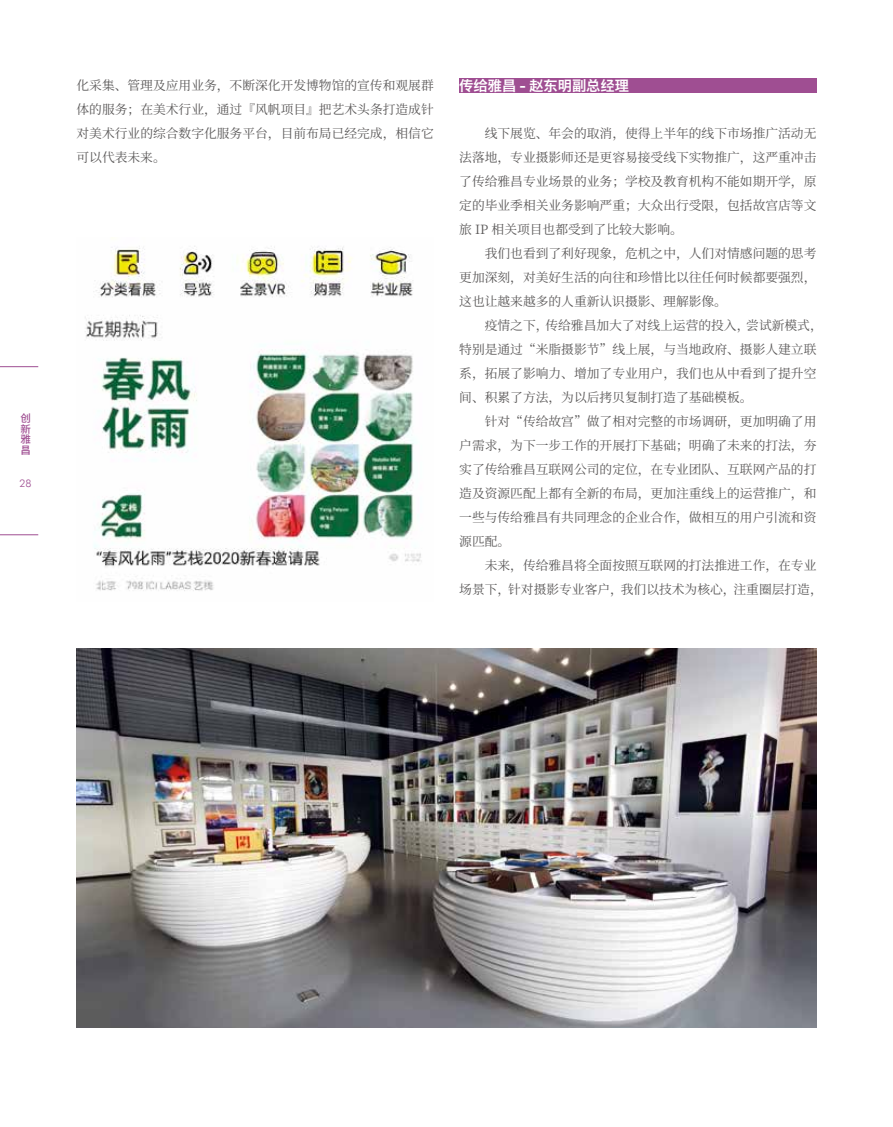
<style>
.page{position:relative;width:893px;height:1127px;background:#fff}
.page>*{position:absolute;margin:0;border:0;box-sizing:border-box;transform-origin:0 0}
.t1{font:14.25px "Hiragino Sans GB W6";color:#fff}
.t2{font:12.75px/24px "Source Han Serif CN";color:#595757;text-align:justify}
.t3{font:500 10.5px/10.5px "Source Han Sans CN";color:#9f4e92;text-align:justify}
.t4{font:300 10.5px "Futuri SW";color:#9f4e92}
</style>
<div class="page">
<hr style="left:0;top:366px;width:38px;height:1px;background:#9f4e92">
<hr style="left:0;top:534px;width:38px;height:1px;background:#9f4e92">
<div style="left:459px;top:79px;width:357px;height:14px;background:#9f4e92"></div>
<img style="left:85px;top:246px;width:337px;height:345px">
<img style="left:77px;top:648px;width:739px;height:380px">
<p class="t3" style="left:20px;top:413px;width:12px">创新雅昌</p>
<p class="t4" style="left:20px;top:477px;width:14px">28</p>
<p class="t2" style="left:77px;top:73px;width:359px">化采集、管理及应用业务，不断深化开发博物馆的宣传和观展群体的服务；在美术行业，通过『风帆项目』把艺术头条打造成针对美术行业的综合数字化服务平台，目前布局已经完成，相信它可以代表未来。</p>
<p class="t1" style="left:459px;top:76px;width:171px">传给雅昌 - 赵东明副总经理</p>
<p class="t2" style="left:459px;top:121px;width:359px;text-indent:26px">线下展览、年会的取消，使得上半年的线下市场推广活动无法落地，专业摄影师还是更容易接受线下实物推广，这严重冲击了传给雅昌专业场景的业务；学校及教育机构不能如期开学，原定的毕业季相关业务影响严重；大众出行受限，包括故宫店等文旅 IP 相关项目也都受到了比较大影响。</p>
<p class="t2" style="left:459px;top:241px;width:359px;text-indent:26px">我们也看到了利好现象，危机之中，人们对情感问题的思考更加深刻，对美好生活的向往和珍惜比以往任何时候都要强烈，这也让越来越多的人重新认识摄影、理解影像。</p>
<p class="t2" style="left:459px;top:313px;width:365px;text-align:left;text-indent:26px">疫情之下，传给雅昌加大了对线上运营的投入，尝试新模式，特别是通过“米脂摄影节”线上展，与当地政府、摄影人建立联系，拓展了影响力、增加了专业用户，我们也从中看到了提升空间、积累了方法，为以后拷贝复制打造了基础模板。</p>
<p class="t2" style="left:459px;top:409px;width:359px;text-indent:26px">针对“传给故宫”做了相对完整的市场调研，更加明确了用户需求，为下一步工作的开展打下基础；明确了未来的打法，夯实了传给雅昌互联网公司的定位，在专业团队、互联网产品的打造及资源匹配上都有全新的布局，更加注重线上的运营推广，和一些与传给雅昌有共同理念的企业合作，做相互的用户引流和资源匹配。</p>
<p class="t2" style="left:459px;top:553px;width:365px;text-indent:26px">未来，传给雅昌将全面按照互联网的打法推进工作，在专业场景下，针对摄影专业客户，我们以技术为核心，注重圈层打造，</p>
</div>
